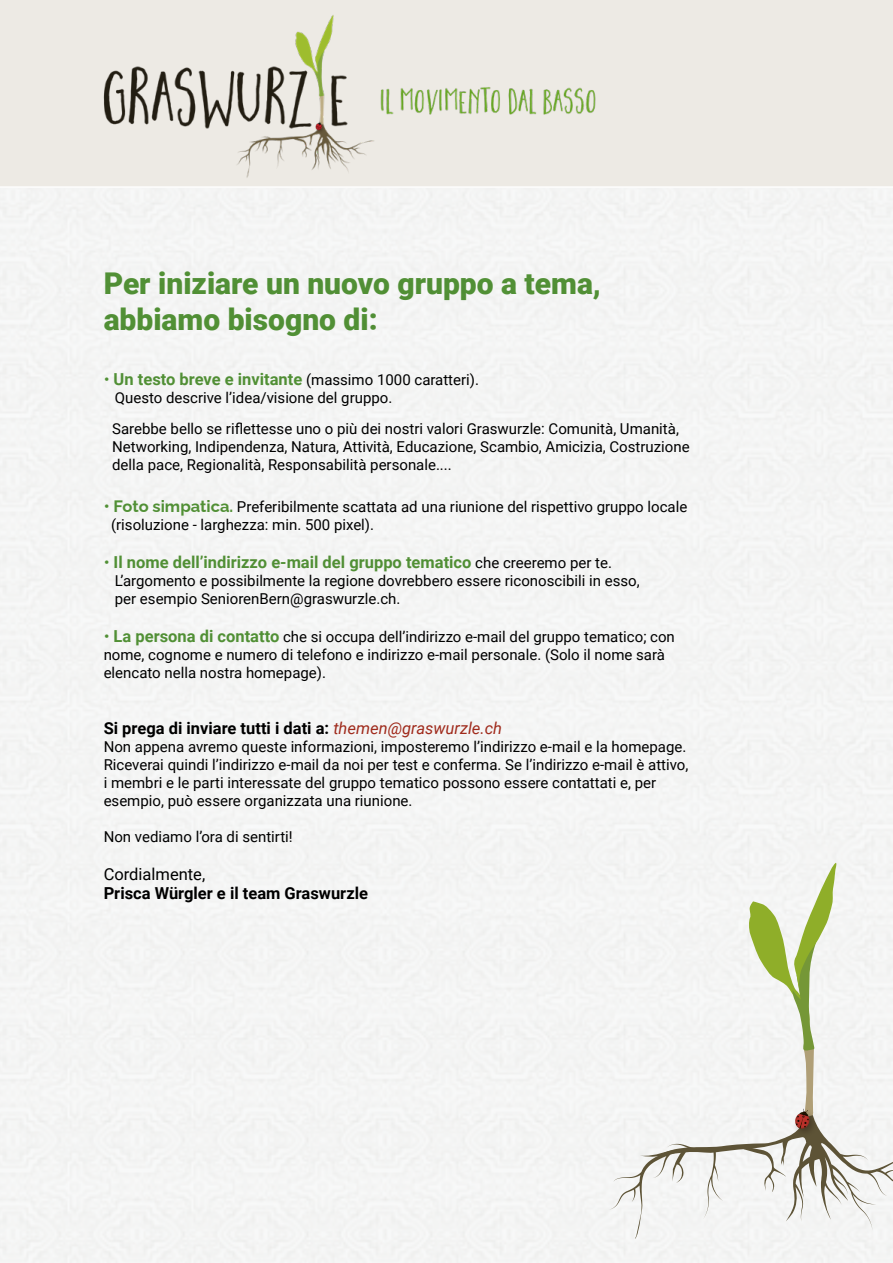
<style>
.page{position:relative;width:893px;height:1263px;background:#fff}
.page>*{position:absolute;margin:0;border:0;box-sizing:border-box;transform-origin:0 0}
.t1{font:900 30px/36px "Roboto";color:#539337}
.t2{font:700 16.5px "Roboto";color:#000}
.t3{font:700 16.5px "Roboto";color:#539337}
.t4{font:16.5px "Roboto";color:#000}
.t5{font:15px/18px "Roboto";color:#000}
.s1{font-family:"Raleway";font-weight:700;font-size:16.5px;color:#539337}
.s2{font-weight:700;font-size:16.5px;color:#539337}
.s3{font-family:"Raleway"}
.s4{font-weight:400;font-size:15px;color:#000}
.s5{font-weight:400;font-style:italic;color:#a32c1d}
</style>
<div class="page">
<div style="left:0;top:0;width:893px;height:187px;background:#edeae4"></div>
<img style="left:103px;top:15px;width:493px;height:163px">
<hr style="left:0;top:186px;width:893px;height:2px;background:#fff">
<svg style="left:609px;top:862px;width:284px;height:377px"></svg>
<h1 class="t1" style="left:104px;top:264px;width:499px">Per iniziare un nuovo gruppo a tema, abbiamo bisogno di:</h1>
<p class="t5" style="left:115px;top:371px;width:366px;text-indent:-11px"><span class="s1">•</span> <span class="s2">Un testo breve e invitante</span> (massimo 1000 caratteri).<br>Questo descrive l’idea/visione del gruppo.</p>
<p class="t5" style="left:112px;top:419px;width:579px">Sarebbe bello se riflettesse uno o più dei nostri valori Graswurzle: Comunità, Umanità,<br>Networking, Indipendenza, Natura, Attività, Educazione, Scambio, Amicizia, Costruzione della pace, Regionalità, Responsabilità personale....</p>
<p class="t5" style="left:111px;top:497px;width:578px;text-indent:-7px"><span class="s1">• Foto simpatica.</span> Preferibilmente scattata ad una riunione del rispettivo gruppo locale (risoluzione - larghezza: min. 500 pixel).</p>
<p class="t3" style="left:104px;top:551px;width:510px"><span class="s3">•</span> Il nome dell’indirizzo e-mail del gruppo tematico <span class="s4">che creeremo per te.</span></p>
<p class="t5" style="left:115px;top:571px;width:526px">L’argomento e possibilmente la regione dovrebbero essere riconoscibili in esso, per esempio SeniorenBern@graswurzle.ch.</p>
<p class="t5" style="left:104px;top:627px;width:573px"><span class="s1">•</span> <span class="s2">La persona di contatto</span> che si occupa dell’indirizzo e-mail del gruppo tematico; con nome, cognome e numero di telefono e indirizzo e-mail personale. (Solo il nome sarà elencato nella nostra homepage).</p>
<p class="t2" style="left:104px;top:716px;width:400px">Si prega di inviare tutti i dati a: <span class="s5">themen@graswurzle.ch</span></p>
<p class="t5" style="left:104px;top:737px;width:586px">Non appena avremo queste informazioni, imposteremo l’indirizzo e-mail e la homepage.<br>Riceverai quindi l’indirizzo e-mail da noi per test e conferma. Se l’indirizzo e-mail è attivo, i membri e le parti interessate del gruppo tematico possono essere contattati e, per esempio, può essere organizzata una riunione.</p>
<p class="t5" style="left:104px;top:827px;width:191px">Non vediamo l’ora di sentirti!</p>
<p class="t4" style="left:104px;top:862px;width:103px">Cordialmente,</p>
<p class="t2" style="left:104px;top:882px;width:266px">Prisca Würgler e il team Graswurzle</p>
</div>
